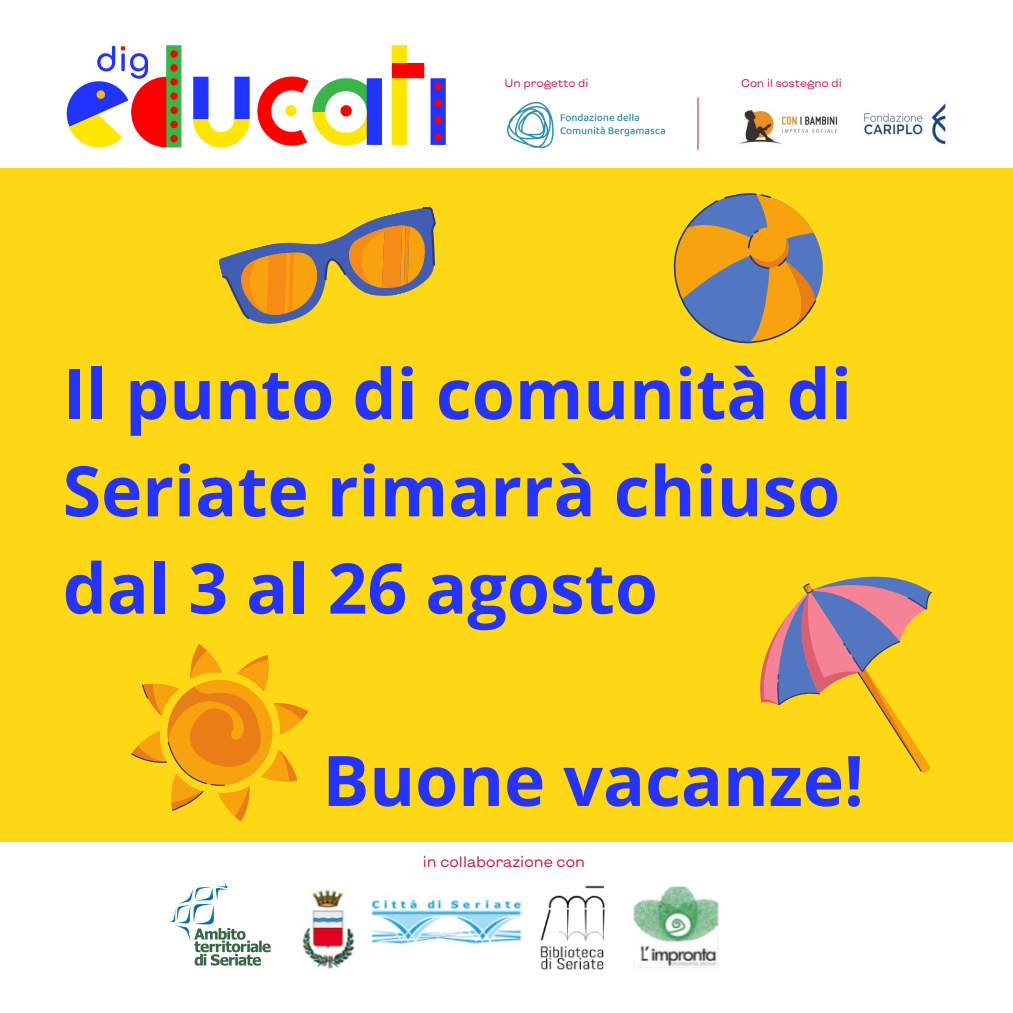
<style>
.page{position:relative;width:1013px;height:1013px;background:#fff}
.page>*{position:absolute;margin:0;border:0;box-sizing:border-box;transform-origin:0 0}
.t1{font:700 69.62px/97.2px "Open Sans";color:#2433fe}
.t2{font:15px "Kyiv Type Sans";color:#c80f55}
.t3{font:11.12px "Kyiv Type Sans";color:#c80f55}
</style>
<div class="page">
<img style="left:66px;top:45px;width:380px;height:103px">
<img style="left:506px;top:101px;width:159px;height:47px">
<img style="left:739px;top:103px;width:207px;height:42px">
<hr style="left:697px;top:97px;width:1px;height:53px;background:#c80f55">
<img style="left:302px;top:885px;width:417px;height:85px">
<img style="left:170px;top:883px;width:101px;height:83px">
<div style="left:0;top:169px;width:1012px;height:672px;background:#fed815"></div>
<svg style="left:751px;top:558px;width:181px;height:214px"></svg>
<svg style="left:217px;top:204px;width:233px;height:130px"></svg>
<svg style="left:131px;top:644px;width:177px;height:177px"></svg>
<svg style="left:673px;top:193px;width:144px;height:150px"></svg>
<p class="t3" style="left:504px;top:76px;width:86px">Un progetto di</p>
<p class="t3" style="left:741px;top:76px;width:102px">Con il sostegno di</p>
<p class="t1" style="left:63px;top:343px;width:790px">Il punto di comunità di<br>Seriate rimarrà chiuso dal 3 al 26 agosto</p>
<p class="t1" style="left:322px;top:730px;width:543px">Buone vacanze!</p>
<p class="t2" style="left:423px;top:851px;width:164px">in collaborazione con</p>
</div>
